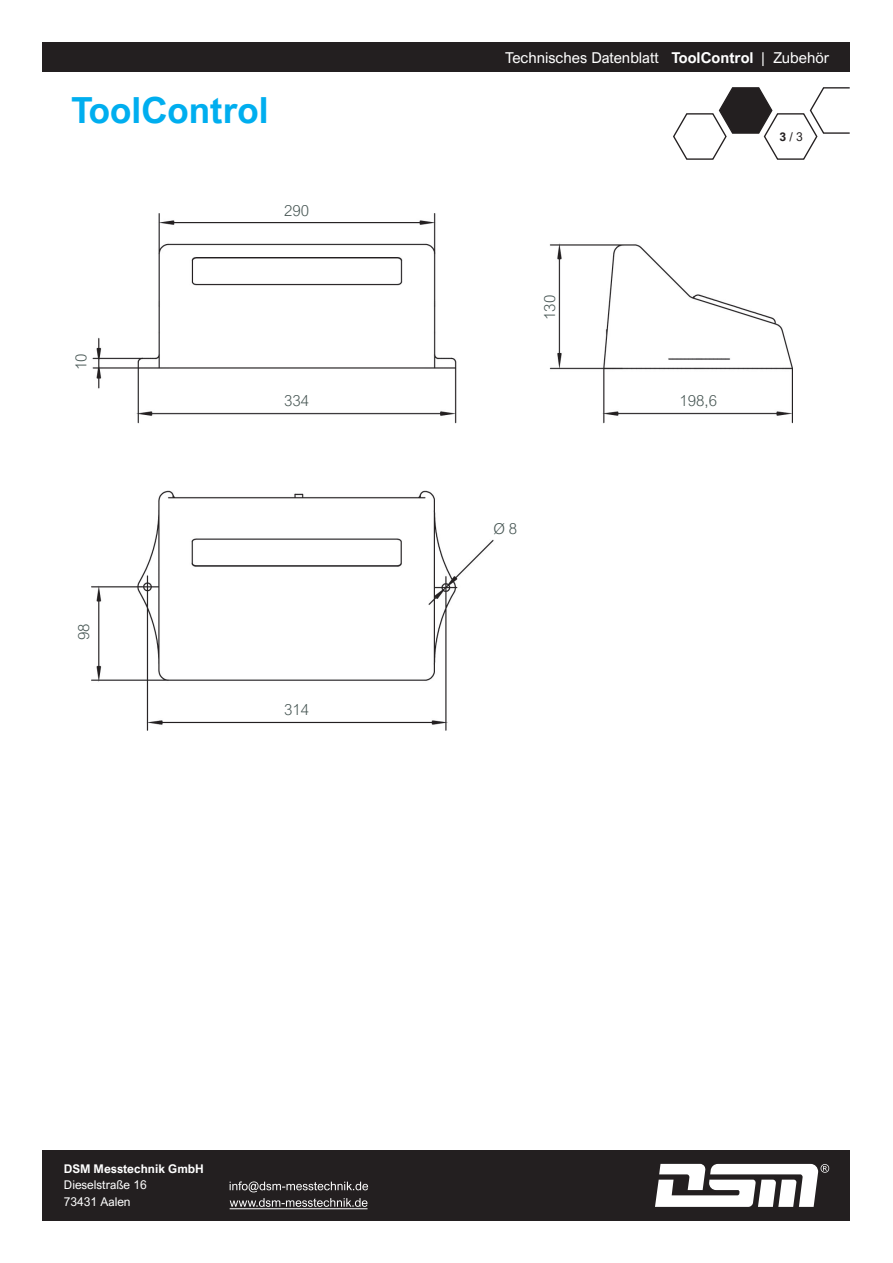
<style>
.page{position:relative;width:893px;height:1263px;background:#fff}
.page>*{position:absolute;margin:0;border:0;box-sizing:border-box;transform-origin:0 0}
.t1{font:700 36px "Arial Nova";color:#00aeef}
.t2{font:15px "Arial Nova";color:#fff}
.t3{font:300 15px "Arial Nova";color:#465553}
.t4{font:12px "Arial Nova";color:#fff}
.t5{font:700 12px "Arial Nova";color:#fff}
.t6{font:12px "Arial Nova";color:#231f20}
.s1{font-weight:700}
</style>
<div class="page">
<div style="left:43px;top:43px;width:807px;height:29px;background:#231f20"></div>
<svg style="left:673px;top:87px;width:177px;height:73px"></svg>
<div style="left:43px;top:1150px;width:807px;height:70px;background:#231f20"></div>
<svg style="left:655px;top:1164px;width:174px;height:43px"></svg>
<img style="left:92px;top:213px;width:701px;height:517px">
<div style="left:255px;top:299px;width:79px;height:14px;background:#fff"></div>
<div style="left:259px;top:574px;width:78px;height:25px;background:#fff"></div>
<svg style="left:230px;top:1181px;width:138px;height:11px"></svg>
<svg style="left:230px;top:1198px;width:137px;height:9px"></svg>
<hr style="left:230px;top:1208px;width:137px;height:1px;background:#fff">
<p class="t1" style="left:71px;top:89px;width:199px">ToolControl</p>
<p class="t3" style="left:284px;top:202px;width:27px">290</p>
<p class="t3" style="left:73px;top:370px;width:18px;rotate:-90deg">10</p>
<p class="t3" style="left:284px;top:393px;width:27px">334</p>
<p class="t3" style="left:75px;top:640px;width:18px;rotate:-90deg">98</p>
<p class="t3" style="left:284px;top:701px;width:27px">314</p>
<p class="t5" style="left:64px;top:1161px;width:142px">DSM Messtechnik GmbH</p>
<p class="t4" style="left:64px;top:1178px;width:85px">Dieselstraße 16</p>
<p class="t4" style="left:64px;top:1194px;width:68px">73431 Aalen</p>
<p class="t2" style="left:505px;top:49px;width:325px">Technisches Datenblatt <span class="s1">ToolControl</span> | Zubehör</p>
<p class="t3" style="left:541px;top:320px;width:27px;rotate:-90deg">130</p>
<p class="t3" style="left:493px;top:520px;width:25px">Ø 8</p>
<p class="t6" style="left:779px;top:130px;width:25px"><span class="s1">3</span> / 3</p>
<p class="t3" style="left:680px;top:393px;width:39px">198,6</p>
</div>
